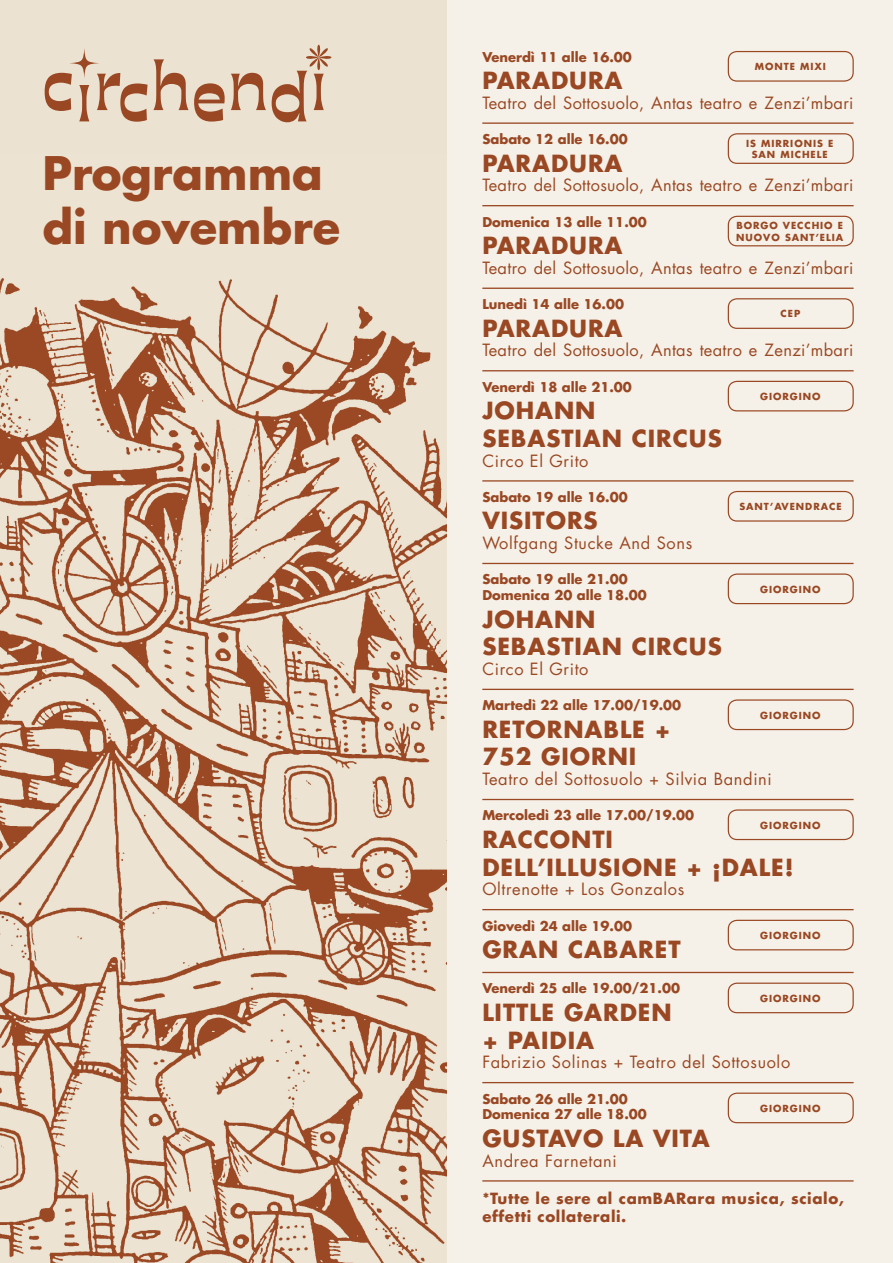
<style>
.page{position:relative;width:893px;height:1263px;background:#f6f1e8}
.page>*{position:absolute;margin:0;border:0;box-sizing:border-box;transform-origin:0 0}
.t1{font:700 45px/54px "Futura LT";color:#994823}
.t2{font:700 22.95px/27.6px "Futura LT";letter-spacing:.04em;color:#994823}
.t3{font:16.35px "Futura LT";letter-spacing:.02em;color:#994823}
.t4{font:16.35px "Futura LT";letter-spacing:.04em;color:#994823}
.t5{font:700 15px/18px "Futura LT";letter-spacing:.04em;color:#994823}
.t6{font:700 13.2px/15.8px "Futura LT";color:#994823}
.t7{font:700 9.45px/11.4px "Futura LT";letter-spacing:.1em;color:#994823;text-align:center}
</style>
<div class="page">
<div style="left:0;top:0;width:446px;height:1263px;background:#ece2d1"></div>
<img style="left:0;top:278px;width:446px;height:985px">
<svg style="left:45px;top:73px;width:27px;height:38px"></svg>
<svg style="left:79px;top:85px;width:10px;height:36px"></svg>
<svg style="left:97px;top:59px;width:128px;height:63px"></svg>
<svg style="left:231px;top:73px;width:35px;height:37px"></svg>
<svg style="left:69px;top:48px;width:30px;height:30px"></svg>
<svg style="left:272px;top:44px;width:60px;height:78px"></svg>
<hr style="left:482px;top:122px;width:372px;height:2px;background:#994823">
<hr style="left:482px;top:205px;width:372px;height:1px;background:#994823">
<hr style="left:482px;top:288px;width:372px;height:1px;background:#994823">
<hr style="left:482px;top:370px;width:372px;height:1px;background:#994823">
<hr style="left:482px;top:480px;width:372px;height:2px;background:#994823">
<hr style="left:482px;top:563px;width:372px;height:1px;background:#994823">
<hr style="left:482px;top:689px;width:372px;height:1px;background:#994823">
<hr style="left:482px;top:799px;width:372px;height:1px;background:#994823">
<hr style="left:482px;top:909px;width:372px;height:1px;background:#994823">
<hr style="left:482px;top:972px;width:372px;height:1px;background:#994823">
<hr style="left:482px;top:1082px;width:372px;height:1px;background:#994823">
<hr style="left:482px;top:1180px;width:372px;height:1px;background:#994823">
<div style="left:728px;top:51px;width:126px;height:31px;border:1px solid #994823;border-radius:9px"></div>
<div style="left:728px;top:133px;width:126px;height:31px;border:1px solid #994823;border-radius:9px"></div>
<div style="left:728px;top:216px;width:126px;height:30px;border:1px solid #994823;border-radius:9px"></div>
<div style="left:728px;top:298px;width:126px;height:31px;border:1px solid #994823;border-radius:9px"></div>
<div style="left:728px;top:381px;width:126px;height:30px;border:1px solid #994823;border-radius:9px"></div>
<div style="left:728px;top:491px;width:126px;height:31px;border:1px solid #994823;border-radius:9px"></div>
<div style="left:728px;top:573px;width:126px;height:31px;border:1px solid #994823;border-radius:9px"></div>
<div style="left:728px;top:699px;width:126px;height:31px;border:1px solid #994823;border-radius:9px"></div>
<div style="left:728px;top:809px;width:126px;height:31px;border:1px solid #994823;border-radius:9px"></div>
<div style="left:728px;top:920px;width:126px;height:30px;border:1px solid #994823;border-radius:9px"></div>
<div style="left:728px;top:982px;width:126px;height:31px;border:1px solid #994823;border-radius:9px"></div>
<div style="left:728px;top:1092px;width:126px;height:31px;border:1px solid #994823;border-radius:9px"></div>
<h1 class="t1" style="left:43px;top:146px;width:299px">Programma di novembre</h1>
<p class="t6" style="left:482px;top:49px;width:151px">Venerdì 11 alle 16.00</p>
<h2 class="t2" style="left:482px;top:66px;width:142px">PARADURA</h2>
<p class="t3" style="left:482px;top:92px;width:373px">Teatro del Sottosuolo, Antas teatro e Zenzi’mbari</p>
<p class="t6" style="left:482px;top:131px;width:147px">Sabato 12 alle 16.00</p>
<h2 class="t2" style="left:482px;top:149px;width:142px">PARADURA</h2>
<p class="t3" style="left:482px;top:175px;width:373px">Teatro del Sottosuolo, Antas teatro e Zenzi’mbari</p>
<p class="t6" style="left:482px;top:214px;width:166px">Domenica 13 alle 11.00</p>
<h2 class="t2" style="left:482px;top:231px;width:142px">PARADURA</h2>
<p class="t3" style="left:482px;top:257px;width:373px">Teatro del Sottosuolo, Antas teatro e Zenzi’mbari</p>
<p class="t6" style="left:482px;top:296px;width:143px">Lunedì 14 alle 16.00</p>
<h2 class="t2" style="left:482px;top:314px;width:142px">PARADURA</h2>
<p class="t3" style="left:482px;top:340px;width:373px">Teatro del Sottosuolo, Antas teatro e Zenzi’mbari</p>
<p class="t6" style="left:482px;top:379px;width:151px">Venerdì 18 alle 21.00</p>
<h2 class="t2" style="left:482px;top:397px;width:241px">JOHANN<br>SEBASTIAN CIRCUS</h2>
<p class="t4" style="left:482px;top:450px;width:108px">Circo El Grito</p>
<p class="t6" style="left:482px;top:489px;width:147px">Sabato 19 alle 16.00</p>
<h2 class="t2" style="left:482px;top:507px;width:117px">VISITORS</h2>
<p class="t4" style="left:482px;top:533px;width:211px">Wolfgang Stucke And Sons</p>
<p class="t6" style="left:482px;top:571px;width:166px">Sabato 19 alle 21.00<br>Domenica 20 alle 18.00</p>
<h2 class="t2" style="left:482px;top:605px;width:241px">JOHANN<br>SEBASTIAN CIRCUS</h2>
<p class="t4" style="left:482px;top:658px;width:108px">Circo El Grito</p>
<p class="t6" style="left:482px;top:697px;width:200px">Martedì 22 alle 17.00/19.00</p>
<h2 class="t2" style="left:482px;top:715px;width:190px">RETORNABLE +<br>752 GIORNI</h2>
<p class="t4" style="left:482px;top:769px;width:291px">Teatro del Sottosuolo + Silvia Bandini</p>
<p class="t6" style="left:482px;top:807px;width:213px">Mercoledì 23 alle 17.00/19.00</p>
<h2 class="t2" style="left:482px;top:825px;width:313px">RACCONTI<br>DELL’ILLUSIONE + ¡DALE!</h2>
<p class="t4" style="left:482px;top:879px;width:203px">Oltrenotte + Los Gonzalos</p>
<p class="t6" style="left:482px;top:917px;width:151px">Giovedì 24 alle 19.00</p>
<h2 class="t2" style="left:482px;top:935px;width:200px">GRAN CABARET</h2>
<p class="t6" style="left:482px;top:980px;width:199px">Venerdì 25 alle 19.00/21.00</p>
<h2 class="t2" style="left:482px;top:998px;width:191px">LITTLE GARDEN + PAIDIA</h2>
<p class="t4" style="left:482px;top:1052px;width:309px">Fabrizio Solinas + Teatro del Sottosuolo</p>
<p class="t6" style="left:482px;top:1090px;width:166px">Sabato 26 alle 21.00<br>Domenica 27 alle 18.00</p>
<h2 class="t2" style="left:482px;top:1124px;width:229px">GUSTAVO LA VITA</h2>
<p class="t4" style="left:482px;top:1150px;width:136px">Andrea Farnetani</p>
<p class="t5" style="left:482px;top:1189px;width:363px">*Tutte le sere al camBARara musica, scialo, effetti collaterali.</p>
<p class="t7" style="left:755px;top:61px;width:73px">MONTE MIXI</p>
<p class="t7" style="left:746px;top:137px;width:89px">IS MIRRIONIS E<br>SAN MICHELE</p>
<p class="t7" style="left:736px;top:220px;width:108px;text-align:left">BORGO VECCHIO E<br>NUOVO SANT’ELIA</p>
<p class="t7" style="left:781px;top:308px;width:21px">CEP</p>
<p class="t7" style="left:760px;top:391px;width:62px">GIORGINO</p>
<p class="t7" style="left:739px;top:501px;width:104px">SANT’AVENDRACE</p>
<p class="t7" style="left:760px;top:583px;width:62px">GIORGINO</p>
<p class="t7" style="left:760px;top:709px;width:62px">GIORGINO</p>
<p class="t7" style="left:760px;top:819px;width:62px">GIORGINO</p>
<p class="t7" style="left:760px;top:929px;width:62px">GIORGINO</p>
<p class="t7" style="left:760px;top:992px;width:62px">GIORGINO</p>
<p class="t7" style="left:760px;top:1102px;width:62px">GIORGINO</p>
</div>
